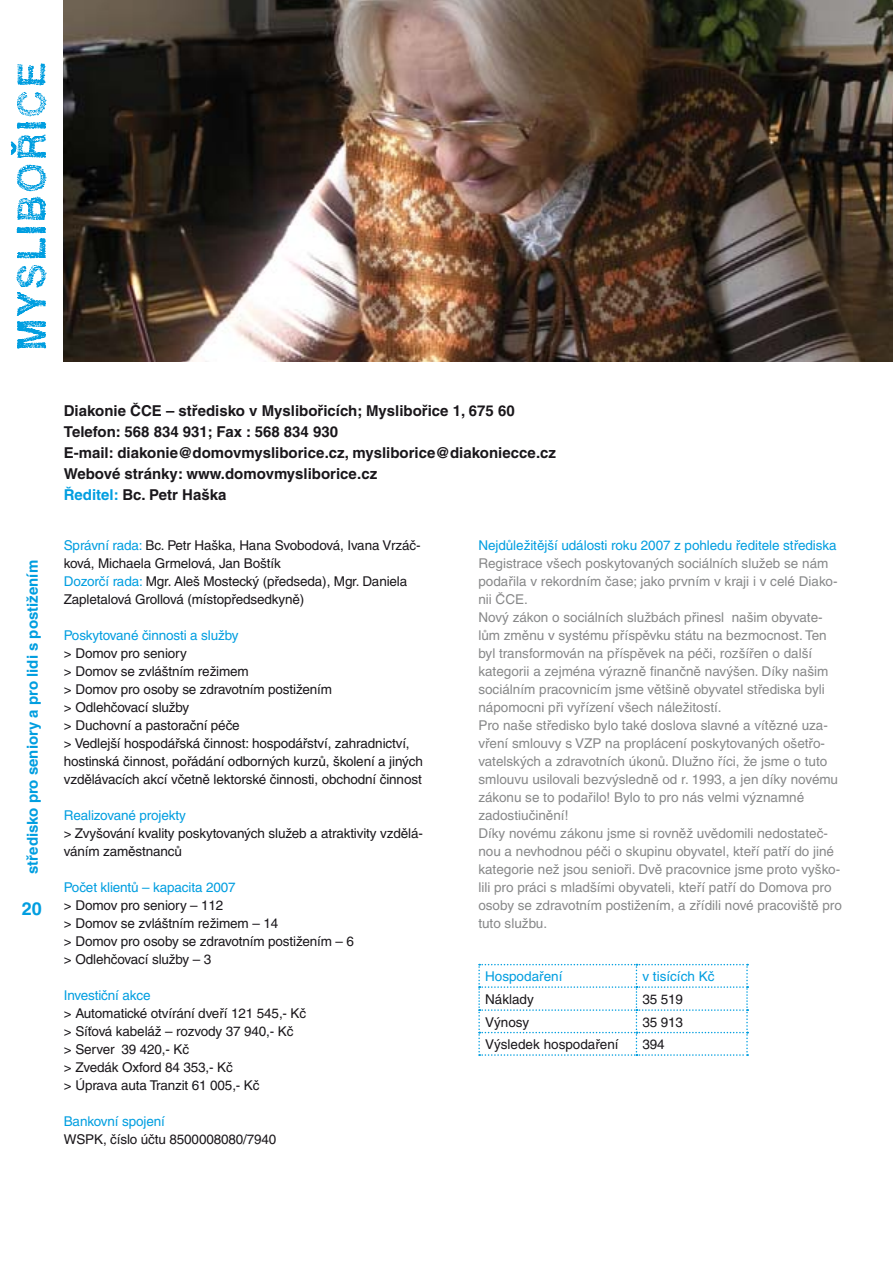
<style>
.page{position:relative;width:893px;height:1263px;background:#fff}
.page>*{position:absolute;margin:0;border:0;box-sizing:border-box;transform-origin:0 0}
.t1{font:700 18px "Helvetica CE";color:#009ee0}
.t2{font:700 15px/21px "Helvetica CE";color:#1a171b}
.t3{font:700 15px "Helvetica CE";color:#009ee0}
.t4{font:13.5px/18px "Helvetica CE";color:#878889}
.t5{font:13.5px/18px "Helvetica CE";letter-spacing:-.01em;color:#1a171b}
.t6{font:13.5px "Helvetica CE";letter-spacing:-.01em;color:#009ee0}
.s1{color:#009ee0}
</style>
<div class="page">
<img style="left:64px;top:0;width:829px;height:361px">
<svg style="left:16px;top:265px;width:30px;height:84px"></svg>
<svg style="left:16px;top:226px;width:30px;height:33px"></svg>
<svg style="left:17px;top:164px;width:29px;height:56px"></svg>
<svg style="left:10px;top:122px;width:36px;height:36px"></svg>
<svg style="left:17px;top:92px;width:29px;height:24px"></svg>
<svg style="left:17px;top:63px;width:28px;height:23px"></svg>
<svg style="left:478px;top:964px;width:270px;height:92px"></svg>
<p class="t3" style="left:27px;top:874px;width:315px;rotate:-90deg">středisko pro seniory a pro lidi s postižením</p>
<h1 class="t1" style="left:22px;top:902px;width:22px">20</h1>
<p class="t2" style="left:64px;top:401px;width:494px">Diakonie ČCE – středisko v Myslibořicích; Myslibořice 1, 675 60<br>Telefon: 568 834 931; Fax : 568 834 930<br>E-mail: diakonie@domovmysliborice.cz, mysliborice@diakoniecce.cz Webové stránky: www.domovmysliborice.cz<br><span class="s1">Ředitel:</span> Bc. Petr Haška</p>
<p class="t5" style="left:64px;top:538px;width:358px"><span class="s1">Správní rada:</span> Bc. Petr Haška, Hana Svobodová, Ivana Vrzáč&shy;ková, Michaela Grmelová, Jan Boštík<br><span class="s1">Dozorčí rada:</span> Mgr. Aleš Mostecký (předseda), Mgr. Daniela Zapletalová Grollová (místopředsedkyně)</p>
<p class="t6" style="left:64px;top:630px;width:176px">Poskytované činnosti a služby</p>
<p class="t5" style="left:64px;top:646px;width:361px">&gt; Domov pro seniory<br>&gt; Domov se zvláštním režimem<br>&gt; Domov pro osoby se zdravotním postižením<br>&gt; Odlehčovací služby<br>&gt; Duchovní a pastorační péče<br>&gt; Vedlejší hospodářská činnost: hospodářství, zahradnictví, hostinská činnost, pořádání odborných kurzů, školení a jiných vzdělávacích akcí včetně lektorské činnosti, obchodní činnost</p>
<p class="t6" style="left:64px;top:810px;width:123px">Realizované projekty</p>
<p class="t5" style="left:64px;top:826px;width:361px">&gt; Zvyšování kvality poskytovaných služeb a atraktivity vzdělá&shy;váním zaměstnanců</p>
<p class="t6" style="left:64px;top:882px;width:173px">Počet klientů – kapacita 2007</p>
<p class="t5" style="left:64px;top:898px;width:292px">&gt; Domov pro seniory – 112<br>&gt; Domov se zvláštním režimem – 14<br>&gt; Domov pro osoby se zdravotním postižením – 6 &gt; Odlehčovací služby – 3</p>
<p class="t6" style="left:64px;top:990px;width:88px">Investiční akce</p>
<p class="t5" style="left:64px;top:1006px;width:244px">&gt; Automatické otvírání dveří 121 545,- Kč &gt; Síťová kabeláž – rozvody 37 940,- Kč<br>&gt; Server 39 420,- Kč<br>&gt; Zvedák Oxford 84 353,- Kč<br>&gt; Úprava auta Tranzit 61 005,- Kč</p>
<p class="t6" style="left:64px;top:1116px;width:103px">Bankovní spojení</p>
<p class="t5" style="left:64px;top:1132px;width:214px">WSPK, číslo účtu 8500008080/7940</p>
<p class="t6" style="left:478px;top:540px;width:360px">Nejdůležitější události roku 2007 z pohledu ředitele střediska</p>
<p class="t4" style="left:478px;top:556px;width:365px">Registrace všech poskytovaných sociálních služeb se nám podařila v rekordním čase; jako prvním v kraji i v celé Diako&shy;nii ČCE.<br>Nový zákon o sociálních službách přinesl našim obyvate&shy;lům změnu v systému příspěvku státu na bezmocnost. Ten byl transformován na příspěvek na péči, rozšířen o další kategorii a zejména výrazně finančně navýšen. Díky našim sociálním pracovnicím jsme většině obyvatel střediska byli nápomocni při vyřízení všech náležitostí.<br>Pro naše středisko bylo také doslova slavné a vítězné uza&shy;vření smlouvy s VZP na proplácení poskytovaných ošetřo&shy;vatelských a zdravotních úkonů. Dlužno říci, že jsme o tuto smlouvu usilovali bezvýsledně od r. 1993, a jen díky novému zákonu se to podařilo! Bylo to pro nás velmi významné zadostiučinění!<br>Díky novému zákonu jsme si rovněž uvědomili nedostateč&shy;nou a nevhodnou péči o skupinu obyvatel, kteří patří do jiné kategorie než jsou senioři. Dvě pracovnice jsme proto vyško&shy;lili pro práci s mladšími obyvateli, kteří patří do Domova pro osoby se zdravotním postižením, a zřídili nové pracoviště pro tuto službu.</p>
<p class="t6" style="left:485px;top:971px;width:79px">Hospodaření</p>
<p class="t6" style="left:642px;top:971px;width:74px">v tisících Kč</p>
<p class="t5" style="left:485px;top:991px;width:50px">Náklady</p>
<p class="t5" style="left:642px;top:991px;width:42px">35 519</p>
<p class="t5" style="left:485px;top:1014px;width:46px">Výnosy</p>
<p class="t5" style="left:642px;top:1014px;width:42px">35 913</p>
<p class="t5" style="left:485px;top:1037px;width:135px">Výsledek hospodaření</p>
<p class="t5" style="left:642px;top:1037px;width:24px">394</p>
</div>
